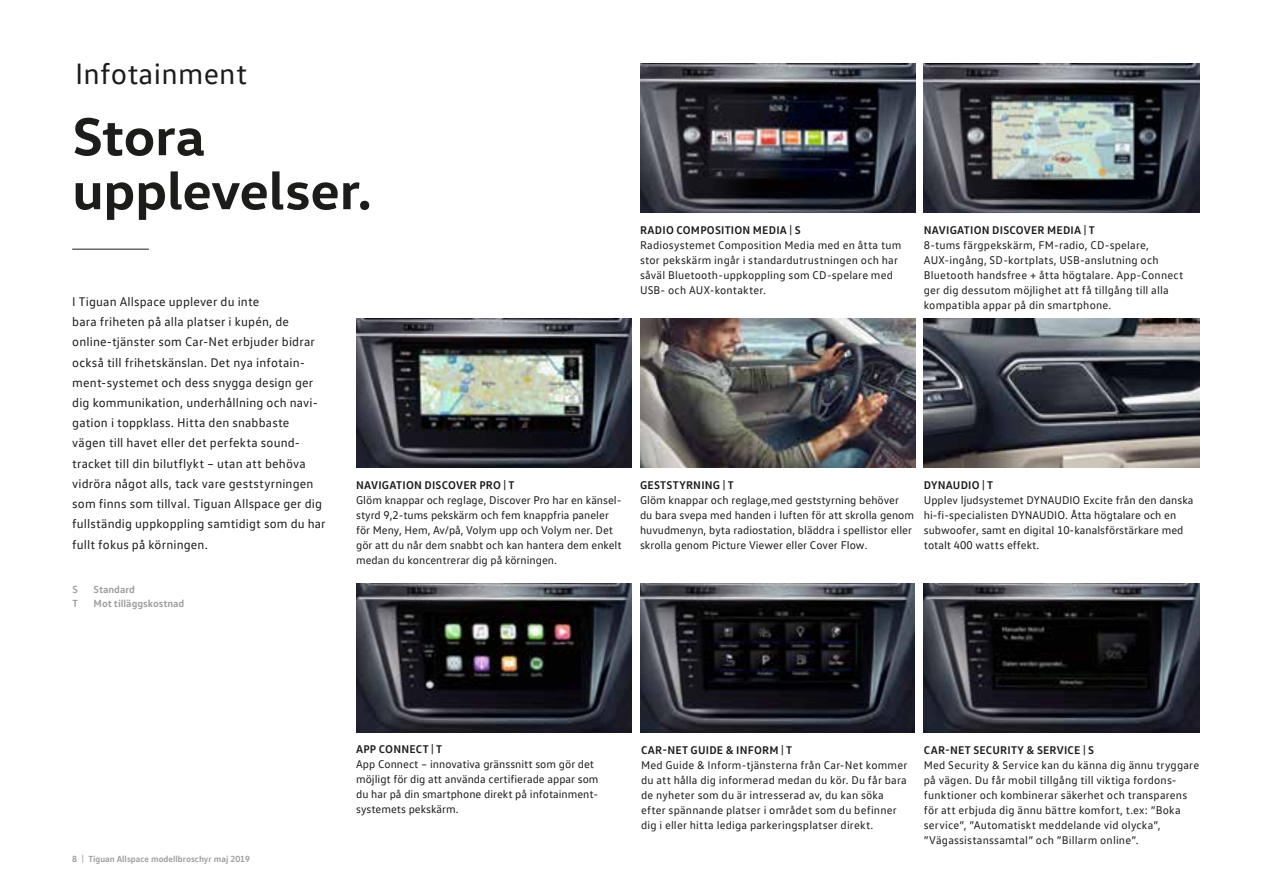
<style>
.page{position:relative;width:1263px;height:893px;background:#fff}
.page>*{position:absolute;margin:0;border:0;box-sizing:border-box;transform-origin:0 0}
.t1{font:700 54px/54px "VW Head";color:#1c1c1b}
.t2{font:30px "VW Text";letter-spacing:.01em;color:#1c1c1b}
.t3{font:12.75px/20.2px "VW Text";letter-spacing:.01em;color:#1c1c1b}
.t4{font:11.4px/15px "VW Text";letter-spacing:.01em;color:#1c1c1b}
.t5{font:700 11.4px "VW Text";letter-spacing:.02em;color:#1c1c1b}
.t6{font:700 10.5px "VW Text";color:#9d9d9c}
.t7{font:700 9px "VW Text";color:#9d9d9c}
</style>
<div class="page">
<hr style="left:72px;top:249px;width:77px;height:1px;background:#1c1c1b">
<img style="left:356px;top:318px;width:275px;height:149px">
<img style="left:924px;top:64px;width:275px;height:149px">
<img style="left:640px;top:64px;width:275px;height:149px">
<img style="left:640px;top:584px;width:274px;height:148px">
<img style="left:356px;top:584px;width:275px;height:148px">
<img style="left:640px;top:318px;width:275px;height:149px">
<img style="left:924px;top:584px;width:275px;height:148px">
<img style="left:924px;top:318px;width:275px;height:149px">
<h2 class="t2" style="left:75px;top:55px;width:173px">Infotainment</h2>
<h1 class="t1" style="left:73px;top:107px;width:301px">Stora upplevelser.</h1>
<p class="t3" style="left:72px;top:291px;width:255px">I Tiguan Allspace upplever du inte<br>bara friheten på alla platser i kupén, de online-tjänster som Car-Net erbjuder bidrar också till frihetskänslan. Det nya infotain&shy;ment-systemet och dess snygga design ger dig kommunikation, underhållning och navi&shy;gation i toppklass. Hitta den snabbaste vägen till havet eller det perfekta sound&shy;tracket till din bilutflykt – utan att behöva vidröra något alls, tack vare geststyrningen som finns som tillval. Tiguan Allspace ger dig fullständig uppkoppling samtidigt som du har fullt fokus på körningen.</p>
<p class="t6" style="left:73px;top:582px;width:7px">S</p>
<p class="t6" style="left:94px;top:582px;width:43px">Standard</p>
<p class="t6" style="left:73px;top:597px;width:7px">T</p>
<p class="t6" style="left:94px;top:597px;width:92px">Mot tilläggskostnad</p>
<p class="t5" style="left:356px;top:478px;width:160px">NAVIGATION DISCOVER PRO | T</p>
<p class="t4" style="left:356px;top:492px;width:267px">Glöm knappar och reglage, Discover Pro har en känsel&shy;styrd 9,2-tums pekskärm och fem knappfria paneler för Meny, Hem, Av/på, Volym upp och Volym ner. Det gör att du når dem snabbt och kan hantera dem enkelt medan du koncentrerar dig på körningen.</p>
<p class="t5" style="left:640px;top:223px;width:162px">RADIO COMPOSITION MEDIA | S</p>
<p class="t4" style="left:640px;top:238px;width:263px">Radiosystemet Composition Media med en åtta tum stor pekskärm ingår i standardutrustningen och har såväl Bluetooth-uppkoppling som CD-spelare med USB- och AUX-kontakter.</p>
<p class="t5" style="left:924px;top:223px;width:172px">NAVIGATION DISCOVER MEDIA | T</p>
<p class="t4" style="left:924px;top:238px;width:261px">8-tums färgpekskärm, FM-radio, CD-spelare, AUX-ingång, SD-kortplats, USB-anslutning och Bluetooth handsfree + åtta högtalare. App-Connect ger dig dessutom möjlighet att få tillgång till alla kompatibla appar på din smartphone.</p>
<p class="t5" style="left:640px;top:478px;width:95px">GESTSTYRNING | T</p>
<p class="t4" style="left:640px;top:492px;width:276px">Glöm knappar och reglage,med geststyrning behöver du bara svepa med handen i luften för att skrolla genom huvudmenyn, byta radiostation, bläddra i spellistor eller skrolla genom Picture Viewer eller Cover Flow.</p>
<p class="t5" style="left:924px;top:478px;width:71px">DYNAUDIO | T</p>
<p class="t4" style="left:924px;top:492px;width:271px">Upplev ljudsystemet DYNAUDIO Excite från den danska hi-fi-specialisten DYNAUDIO. Åtta högtalare och en subwoofer, samt en digital 10-kanalsförstärkare med totalt 400 watts effekt.</p>
<p class="t7" style="left:72px;top:853px;width:179px">8 | Tiguan Allspace modellbroschyr maj 2019</p>
<p class="t5" style="left:356px;top:742px;width:88px">APP CONNECT | T</p>
<p class="t4" style="left:356px;top:756px;width:244px">App Connect – innovativa gränssnitt som gör det möjligt för dig att använda certifierade appar som du har på din smartphone direkt på infotainment&shy;systemets pekskärm.</p>
<p class="t5" style="left:641px;top:743px;width:153px">CAR-NET GUIDE &amp; INFORM | T</p>
<p class="t4" style="left:641px;top:757px;width:268px">Med Guide &amp; Inform-tjänsterna från Car-Net kommer du att hålla dig informerad medan du kör. Du får bara de nyheter som du är intresserad av, du kan söka efter spännande platser i området som du befinner dig i eller hitta lediga parkeringsplatser direkt.</p>
<p class="t5" style="left:924px;top:743px;width:172px">CAR-NET SECURITY &amp; SERVICE | S</p>
<p class="t4" style="left:924px;top:757px;width:277px">Med Security &amp; Service kan du känna dig ännu tryggare på vägen. Du får mobil tillgång till viktiga fordons&shy;funktioner och kombinerar säkerhet och transparens för att erbjuda dig ännu bättre komfort, t.ex: ”Boka service”, ”Automatiskt meddelande vid olycka”, ”Vägassistanssamtal” och ”Billarm online”.</p>
</div>
